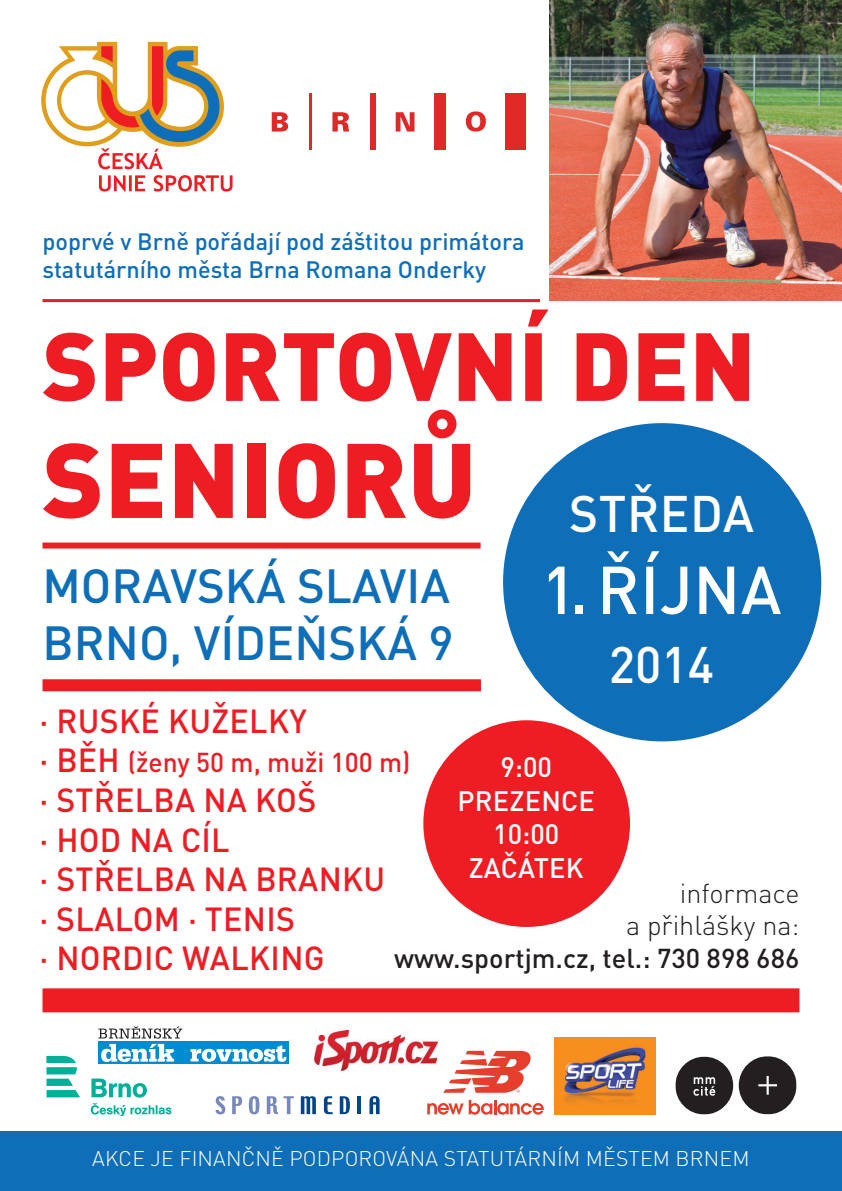
<style>
.page{position:relative;width:842px;height:1191px;background:#fff}
.page>*{position:absolute;margin:0;border:0;box-sizing:border-box;transform-origin:0 0}
.t1{font:900 104px "DIN Pro";color:#ee1d23}
.t2{font:900 95px "DIN Pro";color:#ee1d23}
.t3{font:500 66.6px "DIN Pro";letter-spacing:.01em;color:#fff}
.t4{font:500 50.7px "DIN Pro";letter-spacing:.005em;color:#fff}
.t5{font:500 47.3px/56.7px "DIN Pro";color:#0f6eb8}
.t6{font:500 33px/39.6px "DIN Pro";letter-spacing:.01em;color:#ee1d23}
.t7{font:500 27.8px/33.4px "DIN Pro";letter-spacing:.01em;color:#fff;text-align:center}
.t8{font:500 27px "DIN Pro";color:#231f20}
.t9{font:300 27px/32.4px "DIN Pro";color:#231f20;text-align:right}
.t10{font:500 27px "DIN Pro";color:#ee1d23}
.t11{font:500 23.5px/28.2px "DIN Pro";color:#0f6eb8}
.t12{font:300 21px "DIN Pro";letter-spacing:.01em;color:#fff}
.s1{font-size:33px}
</style>
<div class="page">
<div style="left:0;top:1131px;width:842px;height:60px;background:#0f6eb8"></div>
<svg style="left:99px;top:175px;width:134px;height:16px"></svg>
<svg style="left:41px;top:42px;width:183px;height:127px"></svg>
<hr style="left:309px;top:93px;width:2px;height:57px;background:#df2927">
<div style="left:370px;top:93px;width:6px;height:57px;background:#df2927"></div>
<div style="left:435px;top:93px;width:11px;height:57px;background:#df2927"></div>
<div style="left:505px;top:93px;width:20px;height:57px;background:#df2927"></div>
<svg style="left:466px;top:111px;width:20px;height:21px"></svg>
<svg style="left:396px;top:112px;width:18px;height:20px"></svg>
<svg style="left:332px;top:112px;width:17px;height:20px"></svg>
<svg style="left:272px;top:112px;width:16px;height:20px"></svg>
<img style="left:314px;top:1030px;width:124px;height:40px">
<div style="left:98px;top:1041px;width:190px;height:23px;background:#008cd0"></div>
<svg style="left:98px;top:1026px;width:84px;height:36px"></svg>
<svg style="left:191px;top:1045px;width:95px;height:16px"></svg>
<img style="left:554px;top:1037px;width:101px;height:77px">
<svg style="left:216px;top:1096px;width:9px;height:18px"></svg>
<svg style="left:232px;top:1096px;width:10px;height:18px"></svg>
<svg style="left:249px;top:1096px;width:10px;height:18px"></svg>
<svg style="left:267px;top:1096px;width:27px;height:18px"></svg>
<svg style="left:301px;top:1096px;width:15px;height:18px"></svg>
<svg style="left:324px;top:1096px;width:9px;height:18px"></svg>
<svg style="left:340px;top:1096px;width:10px;height:18px"></svg>
<hr style="left:358px;top:1096px;width:3px;height:18px;background:#01448c">
<svg style="left:369px;top:1096px;width:11px;height:18px"></svg>
<div style="left:675px;top:1056px;width:58px;height:58px;background:#231f20;border-radius:50%"></div>
<svg style="left:693px;top:1077px;width:22px;height:18px"></svg>
<div style="left:739px;top:1056px;width:58px;height:58px;background:#231f20;border-radius:50%"></div>
<svg style="left:758px;top:1076px;width:19px;height:18px"></svg>
<svg style="left:46px;top:1055px;width:34px;height:42px"></svg>
<svg style="left:91px;top:1078px;width:56px;height:19px"></svg>
<svg style="left:91px;top:1103px;width:81px;height:13px"></svg>
<svg style="left:427px;top:1099px;width:117px;height:15px"></svg>
<svg style="left:444px;top:1050px;width:87px;height:42px"></svg>
<img style="left:550px;top:0;width:292px;height:300px">
<div style="left:503px;top:423px;width:318px;height:318px;background:#0f6eb8;border-radius:50%"></div>
<div style="left:423px;top:720px;width:207px;height:207px;background:#ee1d23;border-radius:50%"></div>
<div style="left:43px;top:542px;width:438px;height:6px;background:#ee1d23"></div>
<hr style="left:43px;top:299px;width:497px;height:3px;background:#ee1d23">
<div style="left:43px;top:679px;width:438px;height:12px;background:#ee1d23"></div>
<div style="left:43px;top:988px;width:756px;height:24px;background:#ee1d23"></div>
<p class="t11" style="left:43px;top:228px;width:484px">poprvé v Brně pořádají pod záštitou primátora statutárního města Brna Romana Onderky</p>
<h2 class="t2" style="left:43px;top:312px;width:715px">SPORTOVNÍ DEN</h2>
<h1 class="t1" style="left:43px;top:421px;width:435px">SENIORŮ</h1>
<h3 class="t5" style="left:43px;top:558px;width:413px">MORAVSKÁ SLAVIA<br>BRNO, VÍDEŇSKÁ 9</h3>
<p class="t6" style="left:40px;top:701px;width:269px">· RUSKÉ KUŽELKY</p>
<p class="t10" style="left:40px;top:747px;width:373px"><span class="s1">· BĚH</span> (ženy 50 m, muži 100 m)</p>
<p class="t6" style="left:40px;top:780px;width:347px">· STŘELBA NA KOŠ<br>· HOD NA CÍL<br>· STŘELBA NA BRANKU · SLALOM · TENIS<br>· NORDIC WALKING</p>
<h3 class="t4" style="left:569px;top:484px;width:186px">STŘEDA</h3>
<h3 class="t3" style="left:541px;top:552px;width:241px">1. ŘÍJNA</h3>
<h3 class="t4" style="left:609px;top:635px;width:107px">2014</h3>
<p class="t7" style="left:457px;top:751px;width:139px">9:00<br>PREZENCE<br>10:00<br>ZAČÁTEK</p>
<p class="t9" style="left:626px;top:877px;width:175px">informace<br>a přihlášky na:</p>
<p class="t8" style="left:394px;top:942px;width:407px">www.sportjm.cz, tel.: 730 898 686</p>
<p class="t12" style="left:92px;top:1147px;width:659px">AKCE JE FINANČNĚ PODPOROVÁNA STATUTÁRNÍM MĚSTEM BRNEM</p>
</div>
